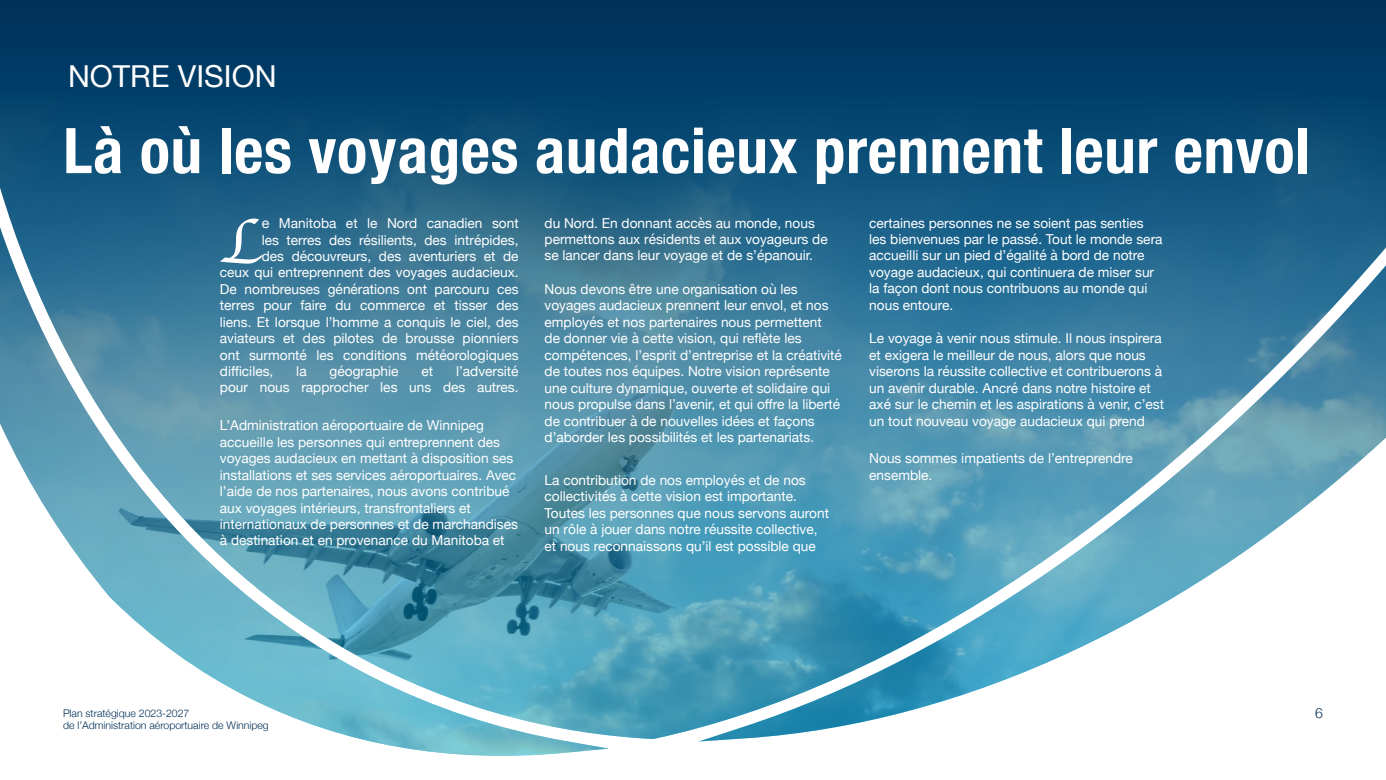
<style>
.page{position:relative;width:1386px;height:780px;background:#fff}
.page>*{position:absolute;margin:0;border:0;box-sizing:border-box;transform-origin:0 0}
.t1{font:64.92px "Apple Chancery";color:#fff}
.t2{font:700 condensed 63px "Helvetica Neue";letter-spacing:.01em;color:#fff}
.t3{font:30.28px "Helvetica Neue";color:#fff}
.t4{font:300 14px "Helvetica Neue";color:#002d56}
.t5{font:13.65px/16.4px "Helvetica Neue";color:#fff}
.t6{font:300 10.5px "Helvetica Neue";color:#002d56}
.s1{font-size:14.35px}
</style>
<div class="page">
<img style="left:0;top:0;width:1386px;height:756px">
<h3 class="t3" style="left:68px;top:55px;width:210px">NOTRE VISION</h3>
<h2 class="t2" style="left:63px;top:98px;width:1249px">Là où les voyages audacieux prennent leur envol</h2>
<h1 class="t1" style="left:220px;top:190px;width:43px">L</h1>
<p class="t5" style="left:262px;top:216px;width:258px"><span class="s1">e</span> Manitoba et le Nord canadien sont</p>
<p class="t5" style="left:545px;top:215px;width:285px">du Nord. En donnant accès au monde, nous permettons aux résidents et aux voyageurs de se lancer dans leur voyage et de s’épanouir.</p>
<p class="t5" style="left:545px;top:282px;width:299px">Nous devons être une organisation où les voyages audacieux prennent leur envol, et nos employés et nos partenaires nous permettent<br>de donner vie à cette vision, qui reflète les compétences, l’esprit d’entreprise et la créativité de toutes nos équipes. Notre vision représente une culture dynamique, ouverte et solidaire qui nous propulse dans l’avenir, et qui offre la liberté de contribuer à de nouvelles idées et façons d’aborder les possibilités et les partenariats.</p>
<p class="t5" style="left:545px;top:472px;width:286px">La contribution de nos employés et de nos collectivités à cette vision est importante.<br>Toutes les personnes que nous servons auront un rôle à jouer dans notre réussite collective, et nous reconnaissons qu’il est possible que</p>
<p class="t5" style="left:869px;top:215px;width:295px">certaines personnes ne se soient pas senties les bienvenues par le passé. Tout le monde sera accueilli sur un pied d’égalité à bord de notre voyage audacieux, qui continuera de miser sur la façon dont nous contribuons au monde qui nous entoure.</p>
<p class="t5" style="left:869px;top:331px;width:296px">Le voyage à venir nous stimule. Il nous inspirera et exigera le meilleur de nous, alors que nous viserons la réussite collective et contribuerons à un avenir durable. Ancré dans notre histoire et axé sur le chemin et les aspirations à venir, c’est un tout nouveau voyage audacieux qui prend</p>
<p class="t5" style="left:869px;top:451px;width:265px">Nous sommes impatients de l’entreprendre ensemble.</p>
<p class="t5" style="left:262px;top:232px;width:258px">les terres des résilients, des intrépides,</p>
<p class="t5" style="left:262px;top:249px;width:258px">des découvreurs, des aventuriers et de</p>
<p class="t5" style="left:220px;top:265px;width:300px">ceux qui entreprennent des voyages audacieux.</p>
<p class="t5" style="left:220px;top:281px;width:300px">De nombreuses générations ont parcouru ces</p>
<p class="t5" style="left:220px;top:298px;width:300px">terres pour faire du commerce et tisser des</p>
<p class="t5" style="left:220px;top:314px;width:300px">liens. Et lorsque l’homme a conquis le ciel, des</p>
<p class="t5" style="left:220px;top:331px;width:300px">aviateurs et des pilotes de brousse pionniers</p>
<p class="t5" style="left:220px;top:347px;width:300px">ont surmonté les conditions météorologiques</p>
<p class="t5" style="left:220px;top:364px;width:55px">difficiles,</p>
<p class="t5" style="left:296px;top:364px;width:12px">la</p>
<p class="t5" style="left:330px;top:364px;width:70px">géographie</p>
<p class="t5" style="left:421px;top:364px;width:13px">et</p>
<p class="t5" style="left:220px;top:364px;width:300px;text-align:right">l’adversité<br>pour nous rapprocher les uns des autres.</p>
<p class="t5" style="left:220px;top:418px;width:300px">L’Administration aéroportuaire de Winnipeg accueille les personnes qui entreprennent des voyages audacieux en mettant à disposition ses installations et ses services aéroportuaires. Avec l’aide de nos partenaires, nous avons contribué aux voyages intérieurs, transfrontaliers et internationaux de personnes et de marchandises à destination et en provenance du Manitoba et</p>
<p class="t6" style="left:63px;top:704px;width:128px">Plan stratégique 2023-2027</p>
<p class="t4" style="left:1315px;top:702px;width:9px">6</p>
<p class="t6" style="left:63px;top:717px;width:207px">de l’Administration aéroportuaire de Winnipeg</p>
</div>
